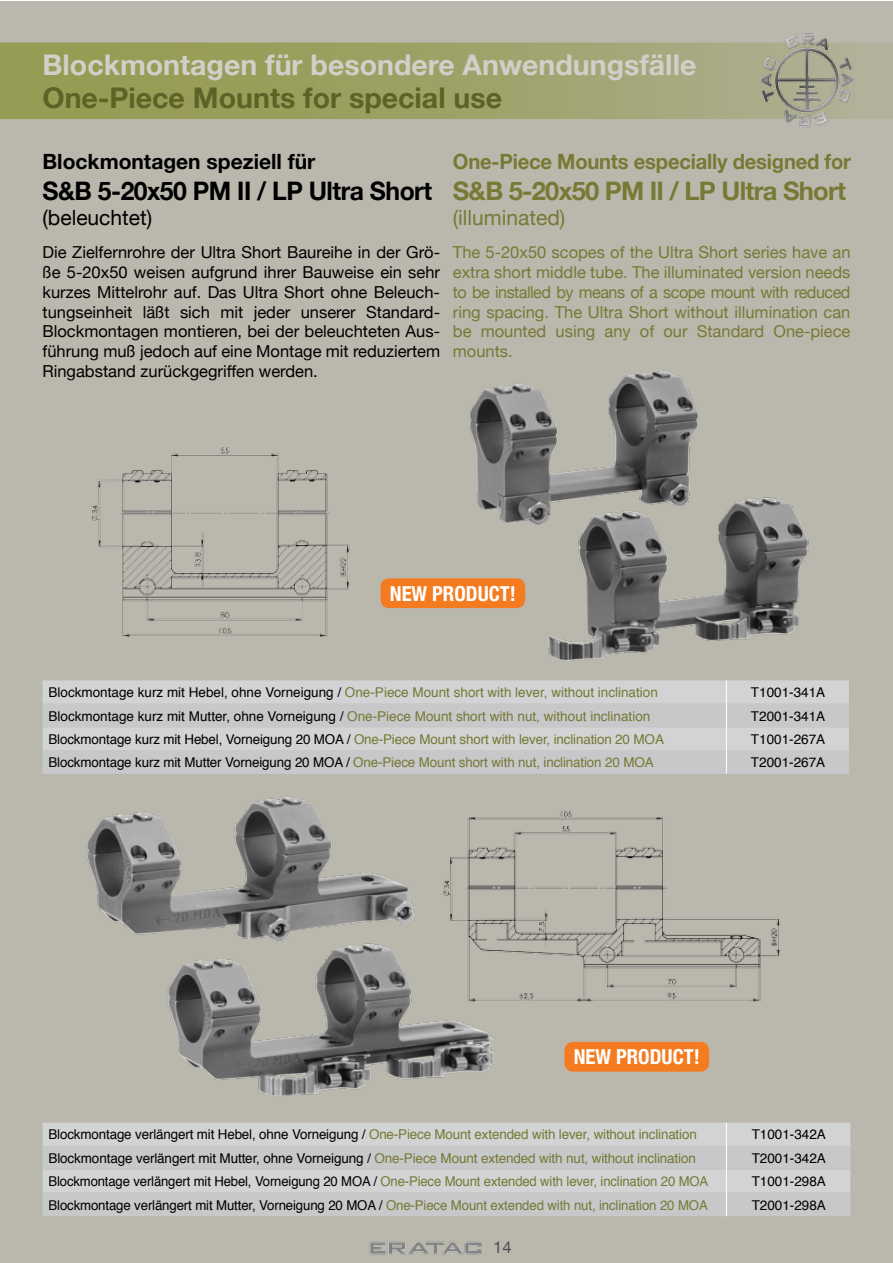
<style>
.page{position:relative;width:893px;height:1263px;background:#fff}
.page>*{position:absolute;margin:0;border:0;box-sizing:border-box;transform-origin:0 0}
.t1{font:700 28.5px "Helvetica Neue";color:#d2cfca}
.t2{font:700 28.5px "Helvetica Neue";color:#5d6227}
.t3{font:700 25.5px "Helvetica Neue";letter-spacing:-.02em;color:#000}
.t4{font:700 25.5px "Helvetica Neue";letter-spacing:-.03em;color:#777935}
.t5{font:700 21px "Helvetica Neue";letter-spacing:-.01em;color:#777935;scale:.96 1}
.t6{font:700 21px "Helvetica Neue";color:#000}
.t7{font:21px "Helvetica Neue";color:#777935}
.t8{font:21px "Helvetica Neue";color:#000}
.t9{font:700 condensed 20.7px "Helvetica Neue";color:#fff}
.t10{font:16.5px/19.8px "Helvetica Neue";color:#000;text-align:justify}
.t11{font:16.5px/19.8px "Helvetica Neue";color:#777935;text-align:justify}
.t12{font:16.5px "Helvetica Neue";color:#4d4d4f}
.t13{font:13.5px "Helvetica";letter-spacing:-.01em;color:#777935}
.t14{font:13.5px "Helvetica";letter-spacing:-.01em;color:#000}
.s1{color:#000}
.s2{color:#777935}
</style>
<div class="page">
<div style="left:0;top:1px;width:892px;height:1262px;background:#bab7ad"></div>
<svg style="left:0;top:43px;width:892px;height:76px;background:#9ea168"></svg>
<svg style="left:43px;top:680px;width:806px;height:24px;background:#d0d2d3"></svg>
<svg style="left:43px;top:704px;width:806px;height:70px;background:#cacbcd"></svg>
<svg style="left:726px;top:683px;width:1px;height:91px"></svg>
<div style="left:43px;top:1123px;width:807px;height:23px;background:#d1d3d4"></div>
<svg style="left:43px;top:1146px;width:807px;height:70px;background:#cacbcd"></svg>
<svg style="left:726px;top:1123px;width:1px;height:93px"></svg>
<img style="left:451px;top:361px;width:270px;height:187px">
<img style="left:531px;top:478px;width:294px;height:205px">
<img style="left:79px;top:432px;width:280px;height:219px">
<img style="left:151px;top:923px;width:359px;height:188px">
<img style="left:69px;top:782px;width:352px;height:173px">
<img style="left:437px;top:801px;width:356px;height:218px">
<div style="left:381px;top:578px;width:144px;height:30px;background:#f47b20;border-radius:9px"></div>
<div style="left:564px;top:1042px;width:145px;height:29px;background:#f47b20;border-radius:9px"></div>
<img style="left:753px;top:26px;width:109px;height:109px">
<img style="left:366px;top:1239px;width:119px;height:17px">
<h1 class="t1" style="left:43px;top:47px;width:655px">Blockmontagen für besondere Anwendungsfälle</h1>
<h1 class="t2" style="left:43px;top:80px;width:461px">One-Piece Mounts for special use</h1>
<h3 class="t6" style="left:43px;top:149px;width:274px">Blockmontagen speziell für</h3>
<h2 class="t3" style="left:43px;top:175px;width:391px">S&amp;B 5-20x50 PM II / LP Ultra Short</h2>
<h3 class="t8" style="left:43px;top:205px;width:111px">(beleuchtet)</h3>
<p class="t10" style="left:43px;top:242px;width:399px">Die Zielfernrohre der Ultra Short Baureihe in der Grö&shy;ße 5-20x50 weisen aufgrund ihrer Bauweise ein sehr kurzes Mittelrohr auf. Das Ultra Short ohne Beleuch&shy;tungseinheit läßt sich mit jeder unserer Standard-Blockmontagen montieren, bei der beleuchteten Aus&shy;führung muß jedoch auf eine Montage mit reduziertem Ringabstand zurückgegriffen werden.</p>
<h3 class="t5" style="left:453px;top:149px;width:416px">One-Piece Mounts especially designed for</h3>
<h2 class="t4" style="left:453px;top:175px;width:395px">S&amp;B 5-20x50 PM II / LP Ultra Short</h2>
<h3 class="t7" style="left:453px;top:205px;width:114px">(illuminated)</h3>
<p class="t11" style="left:453px;top:242px;width:399px">The 5-20x50 scopes of the Ultra Short series have an extra short middle tube. The illuminated version needs to be installed by means of a scope mount with reduced ring spacing. The Ultra Short without illumination can be mounted using any of our Standard One-piece mounts.</p>
<h3 class="t9" style="left:390px;top:581px;width:128px">NEW PRODUCT!</h3>
<p class="t13" style="left:49px;top:687px;width:611px"><span class="s1">Blockmontage kurz mit Hebel, ohne Vorneigung /</span> One-Piece Mount short with lever, without inclination</p>
<p class="t14" style="left:751px;top:687px;width:76px">T1001-341A</p>
<p class="t13" style="left:49px;top:710px;width:603px"><span class="s1">Blockmontage kurz mit Mutter, ohne Vorneigung /</span> One-Piece Mount short with nut, without inclination</p>
<p class="t14" style="left:751px;top:710px;width:76px">T2001-341A</p>
<p class="t13" style="left:49px;top:733px;width:617px"><span class="s1">Blockmontage kurz mit Hebel, Vorneigung 20 MOA /</span> One-Piece Mount short with lever, inclination 20 MOA</p>
<p class="t14" style="left:751px;top:733px;width:76px">T1001-267A</p>
<p class="t13" style="left:49px;top:757px;width:607px"><span class="s1">Blockmontage kurz mit Mutter Vorneigung 20 MOA /</span> One-Piece Mount short with nut, inclination 20 MOA</p>
<p class="t14" style="left:751px;top:757px;width:76px">T2001-267A</p>
<h3 class="t9" style="left:574px;top:1044px;width:128px">NEW PRODUCT!</h3>
<p class="t13" style="left:49px;top:1129px;width:650px"><span class="s1">Blockmontage verlängert mit Hebel, ohne Vorneigung /</span> One-Piece Mount extended with lever, without inclination</p>
<p class="t14" style="left:752px;top:1129px;width:76px">T1001-342A</p>
<p class="t13" style="left:49px;top:1152px;width:649px"><span class="s1">Blockmontage verlängert mit Mutter, ohne Vorneigung /</span> One-Piece Mount extended with nut, without inclination</p>
<p class="t14" style="left:752px;top:1152px;width:76px">T2001-342A</p>
<p class="t13" style="left:49px;top:1176px;width:661px"><span class="s1">Blockmontage verlängert mit Hebel, Vorneigung 20 MOA /</span> One-Piece Mount extended with lever, inclination 20 MOA</p>
<p class="t14" style="left:752px;top:1176px;width:76px">T1001-298A</p>
<p class="t14" style="left:49px;top:1199px;width:661px">Blockmontage verlängert mit Mutter, Vorneigung 20 MOA / <span class="s2">One-Piece Mount extended with nut, inclination 20 MOA</span></p>
<p class="t14" style="left:752px;top:1199px;width:76px">T2001-298A</p>
<p class="t12" style="left:493px;top:1237px;width:20px">14</p>
</div>
